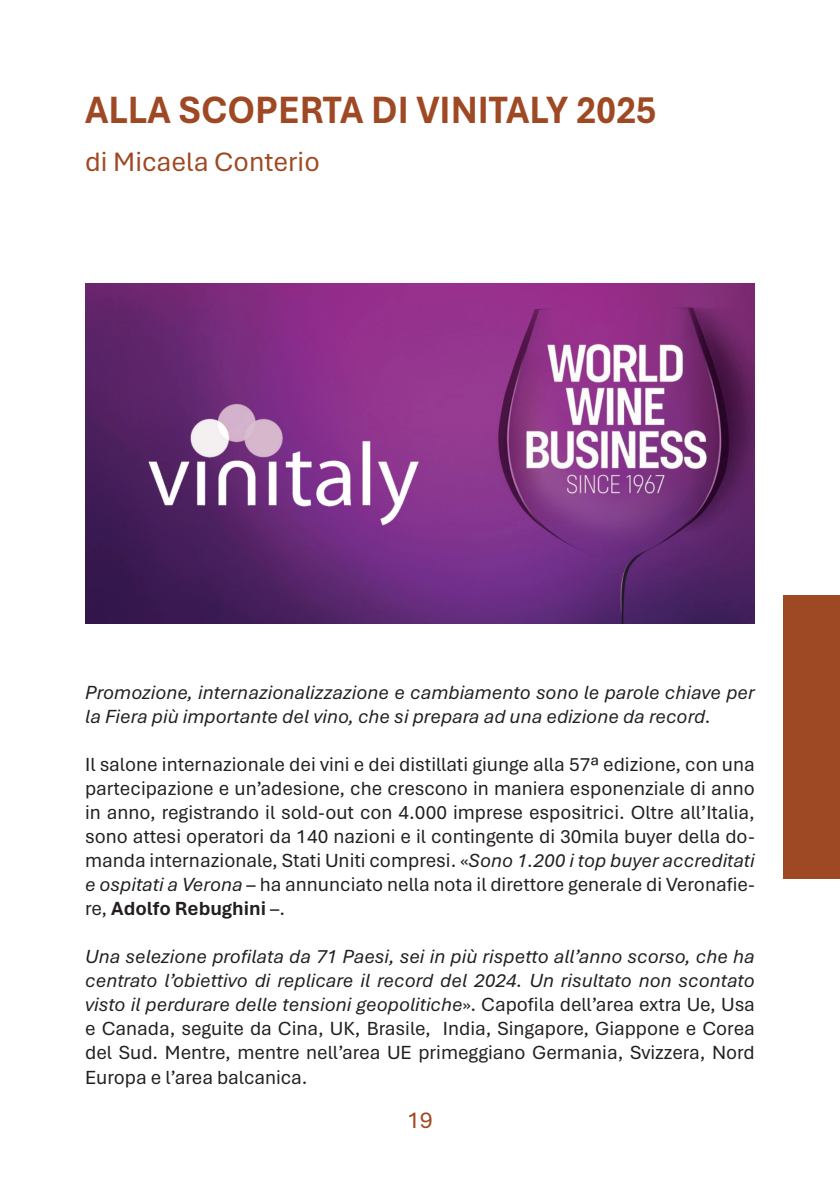
<style>
.page{position:relative;width:840px;height:1191px;background:#fff}
.page>*{position:absolute;margin:0;border:0;box-sizing:border-box;transform-origin:0 0}
.t1{font:700 40px "Aptos";color:#9e4923;scale:.94 1}
.t2{font:28px "Aptos";color:#9e4923}
.t3{font:24px "Aptos";color:#9e4923}
.t4{font:20px/24px "Aptos";color:#231f20;text-align:justify}
.t5{font:italic 20px/24px "Aptos";color:#231f20}
.s1{font-style:italic}
.s2{font-weight:700}
</style>
<div class="page">
<div style="left:782px;top:595px;width:57px;height:284px;background:#9e4923"></div>
<img style="left:85px;top:283px;width:669px;height:341px">
<h1 class="t1" style="left:85px;top:82px;width:609px">ALLA SCOPERTA DI VINITALY 2025</h1>
<h2 class="t2" style="left:85px;top:142px;width:236px">di Micaela Conterio</h2>
<p class="t5" style="left:85px;top:680px;width:670px">Promozione, internazionalizzazione e cambiamento sono le parole chiave per la Fiera più importante del vino, che si prepara ad una edizione da record.</p>
<p class="t4" style="left:85px;top:752px;width:670px">Il salone internazionale dei vini e dei distillati giunge alla 57ª edizione, con una partecipazione e un’adesione, che crescono in maniera esponenziale di anno in anno, registrando il sold-out con 4.000 imprese espositrici. Oltre all’Italia, sono attesi operatori da 140 nazioni e il contingente di 30mila buyer della do&shy;manda internazionale, Stati Uniti compresi. «<span class="s1">Sono 1.200 i top buyer accreditati e ospitati a Verona</span> – ha annunciato nella nota il direttore generale di Veronafie&shy;re, <span class="s2">Adolfo Rebughini</span> –.</p>
<p class="t4" style="left:85px;top:944px;width:671px"><span class="s1">Una selezione profilata da 71 Paesi, sei in più rispetto all’anno scorso, che ha centrato l’obiettivo di replicare il record del 2024. Un risultato non scontato visto il perdurare delle tensioni geopolitiche</span>». Capofila dell’area extra Ue, Usa e Canada, seguite da Cina, UK, Brasile, India, Singapore, Giappone e Corea del Sud. Mentre, mentre nell’area UE primeggiano Germania, Svizzera, Nord Europa e l’area balcanica.</p>
<p class="t3" style="left:407px;top:1104px;width:27px">19</p>
</div>
